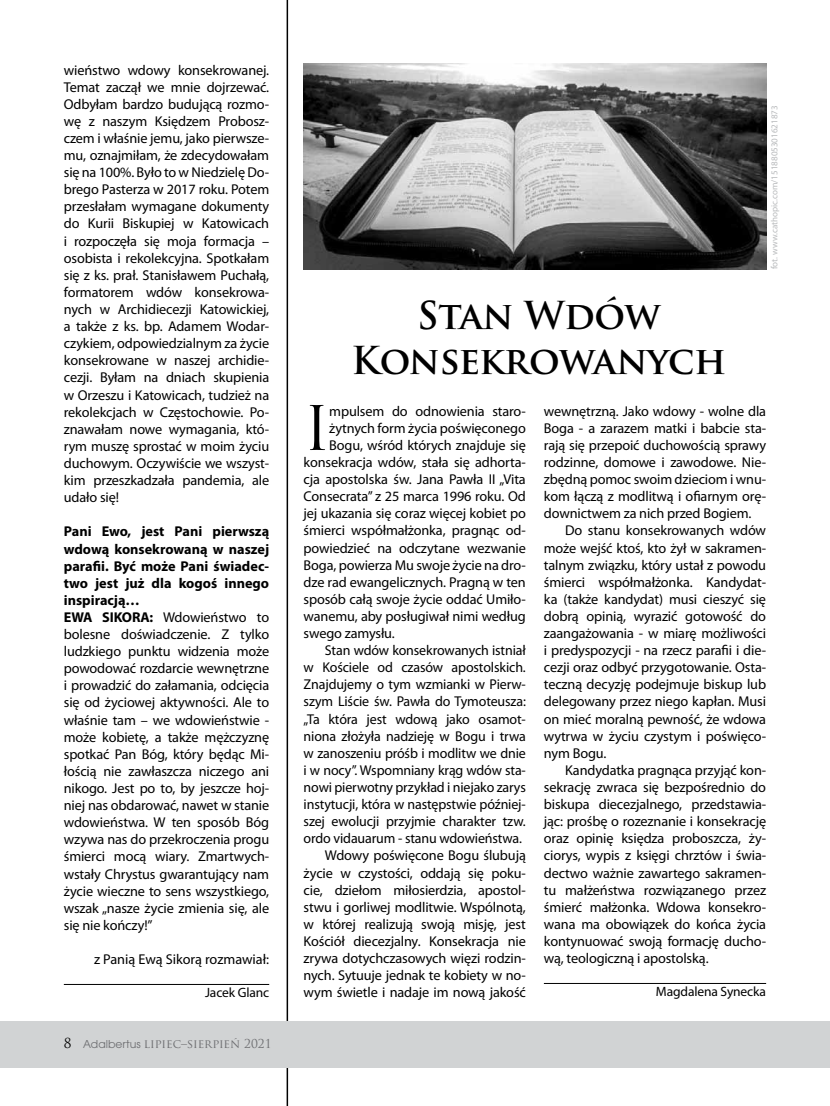
<style>
.page{position:relative;width:830px;height:1106px;background:#fff}
.page>*{position:absolute;margin:0;border:0;box-sizing:border-box;transform-origin:0 0}
.t1{font:59.7px "Trajan Pro";color:#000}
.t2{font:700 37.5px/45px "Trajan Pro";letter-spacing:-.01em;color:#000;text-align:center}
.t3{font:14.25px/17.1px "Myriad Pro";letter-spacing:-.01em;color:#000;text-align:justify}
.t4{font:13.5px "Myriad Pro";letter-spacing:-.01em;color:#000}
.t5{font:12px "Trajan Pro";color:#6d6e71}
.t6{font:9px "Myriad Pro";color:#b8babc}
.s1{font-weight:700}
.s2{font-size:13.5px;color:#000}
.s3{font-family:"Avant Gar Got Itc TEE"}
</style>
<div class="page">
<hr style="left:286px;top:0;width:2px;height:1106px;background:#000">
<div style="left:0;top:1020px;width:829px;height:47px;background:#d1d3d4"></div>
<hr style="left:64px;top:984px;width:205px;height:1px;background:#000">
<hr style="left:543px;top:983px;width:222px;height:1px;background:#000">
<img style="left:303px;top:64px;width:462px;height:205px">
<p class="t3" style="left:64px;top:61px;width:207px">wieństwo wdowy konsekrowanej.<br>Temat zaczął we mnie dojrzewać.<br>Odbyłam bardzo budującą rozmo&shy;wę z naszym Księdzem Probosz&shy;czem i właśnie jemu, jako pierwsze&shy;mu, oznajmiłam, że zdecydowałam się na 100%. Było to w Niedzielę Do&shy;brego Pasterza w 2017 roku. Potem przesłałam wymagane dokumenty do Kurii Biskupiej w Katowicach i rozpoczęła się moja formacja – osobista i rekolekcyjna. Spotkałam się z ks. prał. Stanisławem Puchałą, formatorem wdów konsekrowa&shy;nych w Archidiecezji Katowickiej, a także z ks. bp. Adamem Wodar&shy;czykiem, odpowiedzialnym za życie konsekrowane w naszej archidie&shy;cezji. Byłam na dniach skupienia w Orzeszu i Katowicach, tudzież na rekolekcjach w Częstochowie. Po&shy;znawałam nowe wymagania, któ&shy;rym muszę sprostać w moim życiu duchowym. Oczywiście we wszyst&shy;kim przeszkadzała pandemia, ale udało się!</p>
<p class="t3" style="left:64px;top:523px;width:207px;text-align:left"><span class="s1">Pani Ewo, jest Pani pierwszą wdową konsekrowaną w naszej parafii. Być może Pani świadec&shy;two jest już dla kogoś innego inspiracją…<br>EWA SIKORA:</span> Wdowieństwo to bolesne doświadczenie. Z tylko ludzkiego punktu widzenia może powodować rozdarcie wewnętrzne i prowadzić do załamania, odcięcia się od życiowej aktywności. Ale to właśnie tam – we wdowieństwie - może kobietę, a także mężczyznę spotkać Pan Bóg, który będąc Mi&shy;łością nie zawłaszcza niczego ani nikogo. Jest po to, by jeszcze hoj&shy;niej nas obdarować, nawet w stanie wdowieństwa. W ten sposób Bóg wzywa nas do przekroczenia progu śmierci mocą wiary. Zmartwych&shy;wstały Chrystus gwarantujący nam życie wieczne to sens wszystkiego, wszak „nasze życie zmienia się, ale się nie kończy!”</p>
<p class="t3" style="left:94px;top:950px;width:176px">z Panią Ewą Sikorą rozmawiał:</p>
<p class="t4" style="left:205px;top:984px;width:66px">Jacek Glanc</p>
<p class="t5" style="left:64px;top:1035px;width:209px"><span class="s2">8</span> <span class="s3">Adalbertus</span> lipiec–sierpień 2021</p>
<h2 class="t2" style="left:351px;top:293px;width:376px">Stan Wdów<br>Konsekrowanych</h2>
<p class="t6" style="left:768px;top:269px;width:165px;rotate:-90deg">fot. www.cathopic.com/1518805301621873</p>
<h1 class="t1" style="left:303px;top:390px;width:28px">I</h1>
<p class="t3" style="left:329px;top:402px;width:198px">mpulsem do odnowienia staro-</p>
<p class="t3" style="left:329px;top:419px;width:198px">żytnych form życia poświęconego</p>
<p class="t3" style="left:329px;top:436px;width:198px">Bogu, wśród których znajduje się</p>
<p class="t3" style="left:303px;top:453px;width:224px">konsekracja wdów, stała się adhorta-</p>
<p class="t3" style="left:303px;top:470px;width:224px">cja apostolska św. Jana Pawła II „Vita</p>
<p class="t3" style="left:303px;top:487px;width:224px">Consecrata” z 25 marca 1996 roku. Od</p>
<p class="t3" style="left:303px;top:505px;width:223px">jej ukazania się coraz więcej kobiet po</p>
<p class="t3" style="left:303px;top:522px;width:224px">śmierci współmałżonka, pragnąc od-</p>
<p class="t3" style="left:303px;top:539px;width:224px">powiedzieć na odczytane wezwanie</p>
<p class="t3" style="left:303px;top:556px;width:224px">Boga, powierza Mu swoje życie na dro-</p>
<p class="t3" style="left:303px;top:573px;width:224px">dze rad ewangelicznych. Pragną w ten</p>
<p class="t3" style="left:303px;top:590px;width:224px">sposób całą swoje życie oddać Umiło-</p>
<p class="t3" style="left:303px;top:607px;width:224px">wanemu, aby posługiwał nimi według</p>
<p class="t3" style="left:303px;top:624px;width:93px">swego zamysłu.</p>
<p class="t3" style="left:325px;top:641px;width:202px">Stan wdów konsekrowanych istniał</p>
<p class="t3" style="left:303px;top:658px;width:224px">w Kościele od czasów apostolskich.</p>
<p class="t3" style="left:303px;top:676px;width:224px">Znajdujemy o tym wzmianki w Pierw-</p>
<p class="t3" style="left:303px;top:693px;width:224px">szym Liście św. Pawła do Tymoteusza:</p>
<p class="t3" style="left:303px;top:710px;width:224px">„Ta która jest wdową jako osamot-</p>
<p class="t3" style="left:303px;top:727px;width:224px">niona złożyła nadzieję w Bogu i trwa</p>
<p class="t3" style="left:303px;top:744px;width:224px">w zanoszeniu próśb i modlitw we dnie</p>
<p class="t3" style="left:303px;top:761px;width:224px">i w nocy”. Wspomniany krąg wdów sta-</p>
<p class="t3" style="left:303px;top:778px;width:224px">nowi pierwotny przykład i niejako zarys</p>
<p class="t3" style="left:303px;top:795px;width:224px">instytucji, która w następstwie później-</p>
<p class="t3" style="left:303px;top:812px;width:224px">szej ewolucji przyjmie charakter tzw.</p>
<p class="t3" style="left:303px;top:829px;width:220px">ordo vidauarum - stanu wdowieństwa.</p>
<p class="t3" style="left:325px;top:847px;width:202px">Wdowy poświęcone Bogu ślubują</p>
<p class="t3" style="left:303px;top:864px;width:224px">życie w czystości, oddają się poku-</p>
<p class="t3" style="left:303px;top:881px;width:224px">cie, dziełom miłosierdzia, apostol-</p>
<p class="t3" style="left:303px;top:898px;width:224px">stwu i gorliwej modlitwie. Wspólnotą,</p>
<p class="t3" style="left:303px;top:915px;width:224px">w której realizują swoją misję, jest</p>
<p class="t3" style="left:303px;top:932px;width:224px">Kościół diecezjalny. Konsekracja nie</p>
<p class="t3" style="left:303px;top:949px;width:224px">zrywa dotychczasowych więzi rodzin-</p>
<p class="t3" style="left:303px;top:966px;width:224px">nych. Sytuuje jednak te kobiety w no-</p>
<p class="t3" style="left:303px;top:983px;width:224px">wym świetle i nadaje im nową jakość</p>
<p class="t3" style="left:543px;top:402px;width:224px">wewnętrzną. Jako wdowy - wolne dla Boga - a zarazem matki i babcie sta&shy;rają się przepoić duchowością sprawy rodzinne, domowe i zawodowe. Nie&shy;zbędną pomoc swoim dzieciom i wnu&shy;kom łączą z modlitwą i ofiarnym orę&shy;downictwem za nich przed Bogiem.</p>
<p class="t3" style="left:543px;top:522px;width:224px;text-indent:21px">Do stanu konsekrowanych wdów może wejść ktoś, kto żył w sakramen&shy;talnym związku, który ustał z powodu śmierci współmałżonka. Kandydat&shy;ka (także kandydat) musi cieszyć się dobrą opinią, wyrazić gotowość do zaangażowania - w miarę możliwości i predyspozycji - na rzecz parafii i die&shy;cezji oraz odbyć przygotowanie. Osta&shy;teczną decyzję podejmuje biskup lub delegowany przez niego kapłan. Musi on mieć moralną pewność, że wdowa wytrwa w życiu czystym i poświęco&shy;nym Bogu.</p>
<p class="t3" style="left:543px;top:761px;width:224px;text-indent:21px">Kandydatka pragnąca przyjąć kon&shy;sekrację zwraca się bezpośrednio do biskupa diecezjalnego, przedstawia&shy;jąc: prośbę o rozeznanie i konsekrację oraz opinię księdza proboszcza, ży&shy;ciorys, wypis z księgi chrztów i świa&shy;dectwo ważnie zawartego sakramen&shy;tu małżeństwa rozwiązanego przez śmierć małżonka. Wdowa konsekro&shy;wana ma obowiązek do końca życia kontynuować swoją formację ducho&shy;wą, teologiczną i apostolską.</p>
<p class="t4" style="left:655px;top:983px;width:112px">Magdalena Synecka</p>
</div>
